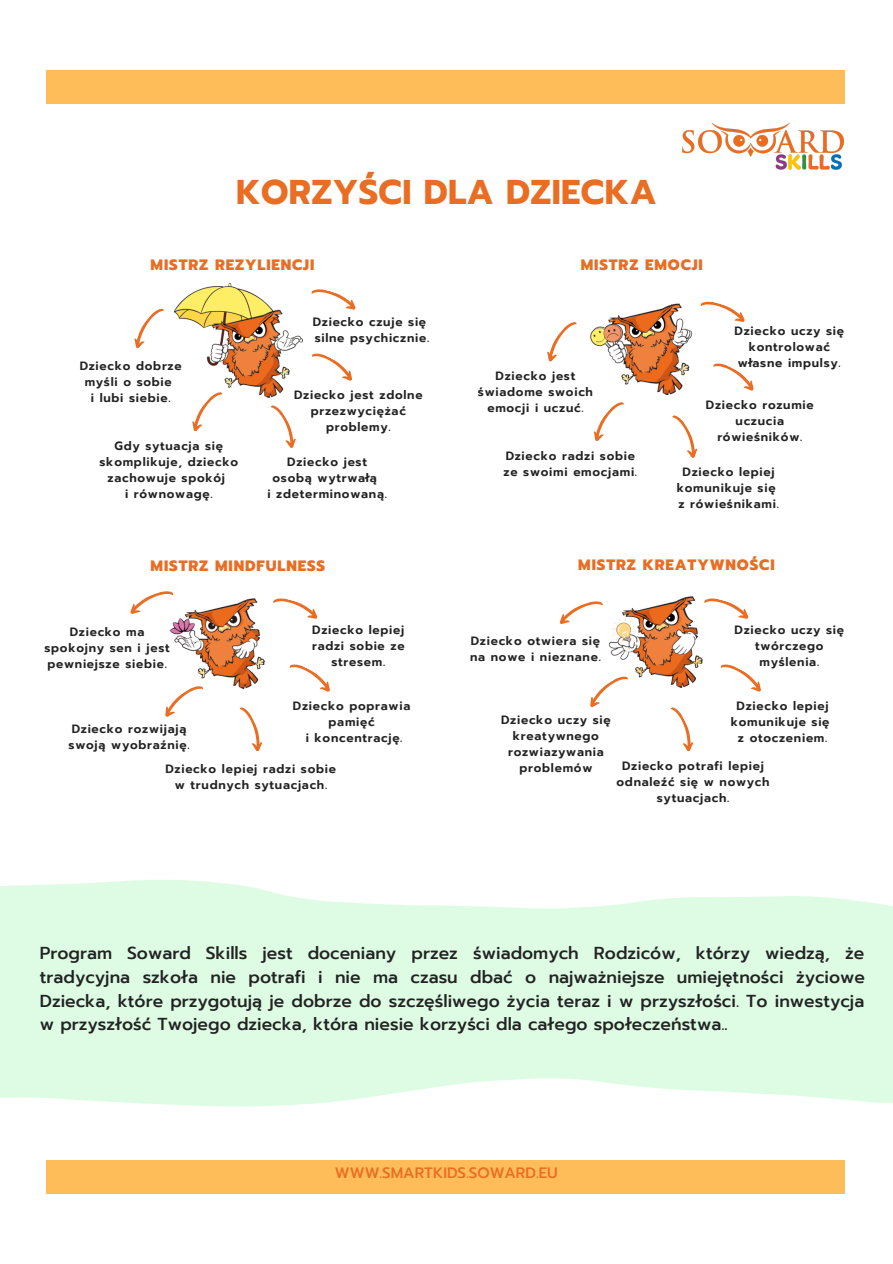
<style>
.page{position:relative;width:893px;height:1264px;background:#fff}
.page>*{position:absolute;margin:0;border:0;box-sizing:border-box;transform-origin:0 0}
.t1{font:700 34.35px "Prompt";letter-spacing:.01em;color:#e96d23}
.t2{font:500 17.25px/23.5px "Prompt";color:#222;text-align:justify}
.t3{font:800 15px "Prompt";letter-spacing:.06em;color:#e96d23}
.t4{font:500 15px "Prompt";color:#e96d23}
.t5{font:600 12px/16px "Prompt";letter-spacing:.06em;color:#222;text-align:center}
.s1{color:#000}
</style>
<div class="page">
<div style="left:47px;top:1160px;width:797px;height:33px;background:#ffbd59"></div>
<div style="left:47px;top:70px;width:797px;height:34px;background:#ffbd59"></div>
<img style="left:682px;top:122px;width:161px;height:48px">
<img style="left:590px;top:303px;width:103px;height:91px">
<img style="left:169px;top:598px;width:96px;height:90px">
<img style="left:174px;top:283px;width:128px;height:114px">
<svg style="left:311px;top:289px;width:45px;height:21px"></svg>
<svg style="left:311px;top:353px;width:41px;height:28px"></svg>
<svg style="left:270px;top:405px;width:26px;height:43px"></svg>
<svg style="left:187px;top:388px;width:39px;height:44px"></svg>
<svg style="left:134px;top:308px;width:30px;height:40px"></svg>
<svg style="left:700px;top:301px;width:45px;height:21px"></svg>
<svg style="left:713px;top:363px;width:41px;height:28px"></svg>
<svg style="left:672px;top:415px;width:26px;height:43px"></svg>
<svg style="left:594px;top:402px;width:30px;height:39px"></svg>
<svg style="left:547px;top:322px;width:30px;height:40px"></svg>
<svg style="left:273px;top:598px;width:45px;height:21px"></svg>
<svg style="left:289px;top:664px;width:41px;height:28px"></svg>
<svg style="left:239px;top:707px;width:24px;height:44px"></svg>
<svg style="left:165px;top:682px;width:41px;height:35px"></svg>
<svg style="left:130px;top:591px;width:45px;height:24px"></svg>
<img style="left:608px;top:596px;width:95px;height:91px">
<svg style="left:702px;top:596px;width:47px;height:24px"></svg>
<svg style="left:720px;top:664px;width:41px;height:28px"></svg>
<svg style="left:670px;top:707px;width:24px;height:44px"></svg>
<svg style="left:590px;top:672px;width:41px;height:36px"></svg>
<svg style="left:559px;top:601px;width:44px;height:23px"></svg>
<svg style="left:0;top:880px;width:892px;height:227px;background:#e2fce7"></svg>
<h1 class="t1" style="left:236px;top:166px;width:422px">KORZYŚCI DLA DZIECKA</h1>
<p class="t3" style="left:151px;top:253px;width:165px">MISTRZ REZYLIENCJI</p>
<p class="t5" style="left:80px;top:358px;width:103px">Dziecko dobrze myśli o sobie<br>i lubi siebie.</p>
<p class="t5" style="left:99px;top:437px;width:140px">Gdy sytuacja się skomplikuje, dziecko zachowuje spokój<br>i równowagę.</p>
<p class="t5" style="left:313px;top:313px;width:118px;text-align:left">Dziecko czuje się silne psychicznie.</p>
<p class="t5" style="left:294px;top:386px;width:130px">Dziecko jest zdolne przezwyciężać problemy.</p>
<p class="t5" style="left:267px;top:453px;width:121px">Dziecko jest osobą wytrwałą<br>i zdeterminowaną.</p>
<p class="t3" style="left:151px;top:554px;width:176px">MISTRZ MINDFULNESS</p>
<p class="t3" style="left:580px;top:253px;width:124px">MISTRZ EMOCJI</p>
<p class="t5" style="left:478px;top:368px;width:116px">Dziecko jest świadome swoich emocji i uczuć.</p>
<p class="t5" style="left:503px;top:447px;width:135px;text-align:left">Dziecko radzi sobie ze swoimi emocjami.</p>
<p class="t5" style="left:734px;top:322px;width:111px">Dziecko uczy się kontrolować własne impulsy.</p>
<p class="t5" style="left:705px;top:396px;width:109px">Dziecko rozumie uczucia rówieśników.</p>
<p class="t5" style="left:676px;top:463px;width:103px">Dziecko lepiej komunikuje się z rówieśnikami.</p>
<p class="t3" style="left:578px;top:553px;width:198px">MISTRZ KREATYWNOŚCI</p>
<p class="t5" style="left:44px;top:624px;width:127px">Dziecko ma spokojny sen i jest pewniejsze siebie.</p>
<p class="t5" style="left:312px;top:622px;width:94px">Dziecko lepiej radzi sobie ze stresem.</p>
<p class="t5" style="left:734px;top:622px;width:111px">Dziecko uczy się twórczego myślenia.</p>
<p class="t5" style="left:470px;top:632px;width:132px;text-align:left">Dziecko otwiera się na nowe i nieznane.</p>
<p class="t5" style="left:293px;top:698px;width:119px">Dziecko poprawia pamięć<br>i koncentrację.</p>
<p class="t5" style="left:165px;top:760px;width:172px">Dziecko lepiej radzi sobie w trudnych sytuacjach.</p>
<p class="t5" style="left:69px;top:721px;width:122px;text-align:left">Dziecko rozwijają swoją wyobraźnię.</p>
<p class="t5" style="left:730px;top:698px;width:100px">Dziecko lepiej komunikuje się z otoczeniem.</p>
<p class="t5" style="left:616px;top:757px;width:154px">Dziecko potrafi lepiej odnaleźć się w nowych sytuacjach.</p>
<p class="t5" style="left:501px;top:712px;width:111px">Dziecko uczy się kreatywnego rozwiazywania problemów</p>
<p class="t2" style="left:40px;top:941px;width:826px">Program Soward Skills jest doceniany przez świadomych Rodziców, którzy wiedzą, że tradycyjna szkoła nie potrafi i nie ma czasu dbać o najważniejsze umiejętności życiowe Dziecka, które przygotują je dobrze do szczęśliwego życia teraz i w przyszłości. To inwestycja w przyszłość Twojego dziecka, która niesie korzyści dla całego społeczeństwa.<span class="s1">.</span></p>
<p class="t4" style="left:335px;top:1161px;width:224px">WWW.SMARTKIDS.SOWARD.EU</p>
</div>
